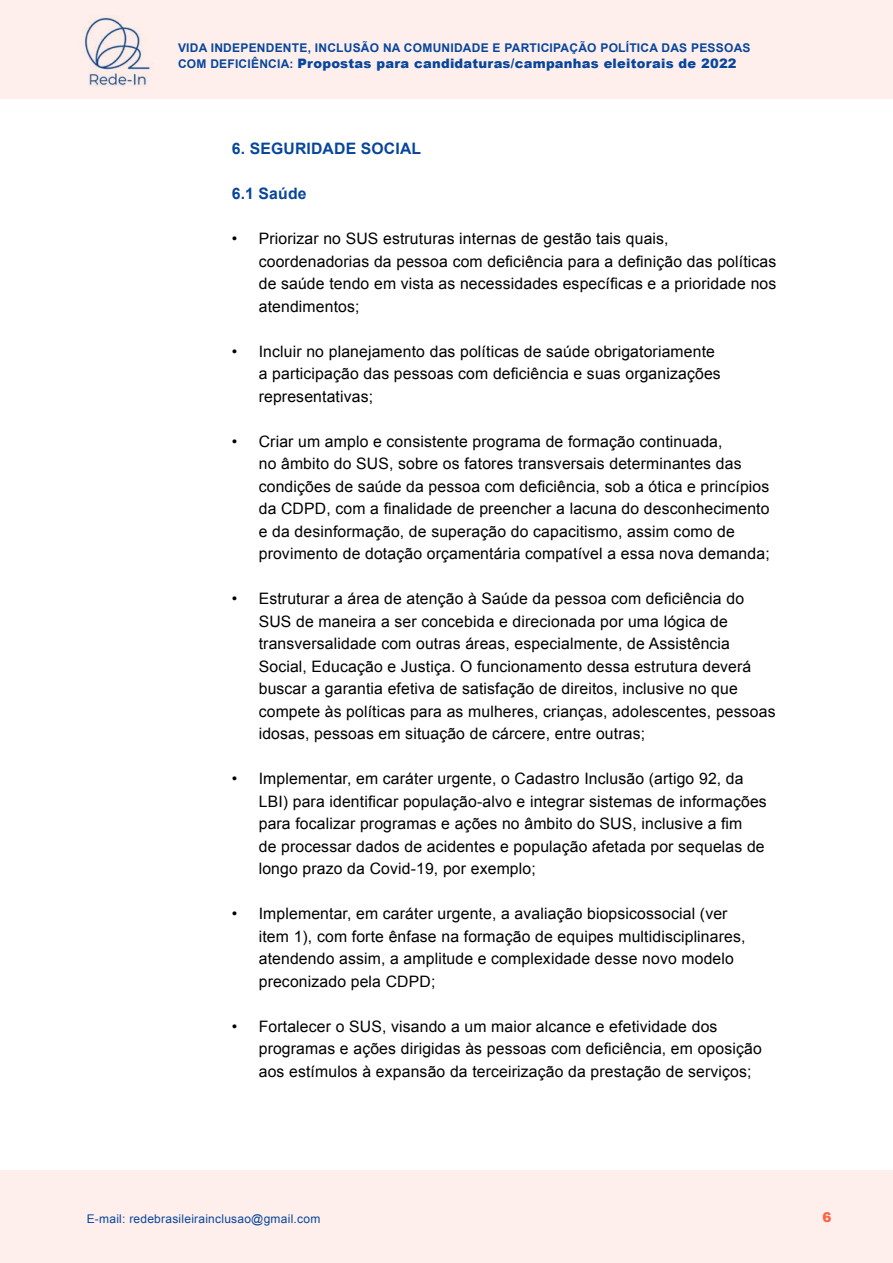
<style>
.page{position:relative;width:893px;height:1263px;background:#fff}
.page>*{position:absolute;margin:0;border:0;box-sizing:border-box;transform-origin:0 0}
.t1{font:15.75px/22.5px "Arial";letter-spacing:.01em;color:#000}
.Subtitulo{font:700 15.75px "Arial";letter-spacing:.01em;color:#07469b}
.t2{font:900 13.5px "Arial";color:#ff6145}
.t3{font:900 13.05px "Arial";letter-spacing:.02em;color:#07469b}
.t4{font:700 12px "Arial";letter-spacing:.02em;color:#07469b}
.t5{font:12px "Arial";letter-spacing:.02em;color:#07469b}
.s1{font-weight:700;font-size:12px}
</style>
<div class="page">
<div style="left:0;top:1170px;width:893px;height:93px;background:#ffefec"></div>
<div style="left:0;top:0;width:893px;height:99px;background:#ffefec"></div>
<img style="left:79px;top:17px;width:71px;height:70px">
<p class="t4" style="left:178px;top:40px;width:574px">VIDA INDEPENDENTE, INCLUSÃO NA COMUNIDADE E PARTICIPAÇÃO POLÍTICA DAS PESSOAS</p>
<p class="t3" style="left:178px;top:54px;width:560px"><span class="s1">COM DEFICIÊNCIA:</span> Propostas para candidaturas/campanhas eleitorais de 2022</p>
<p class="Subtitulo" style="left:232px;top:138px;width:191px">6. SEGURIDADE SOCIAL</p>
<p class="Subtitulo" style="left:232px;top:183px;width:76px">6.1 Saúde</p>
<p class="t1" style="left:259px;top:228px;width:519px;text-indent:-27px">• Priorizar no SUS estruturas internas de gestão tais quais, coordenadorias da pessoa com deficiência para a definição das políticas de saúde tendo em vista as necessidades específicas e a prioridade nos atendimentos;</p>
<p class="t1" style="left:259px;top:340px;width:464px;text-indent:-27px">• Incluir no planejamento das políticas de saúde obrigatoriamente a participação das pessoas com deficiência e suas organizações representativas;</p>
<p class="t1" style="left:259px;top:430px;width:512px;text-indent:-27px">• Criar um amplo e consistente programa de formação continuada,<br>no âmbito do SUS, sobre os fatores transversais determinantes das condições de saúde da pessoa com deficiência, sob a ótica e princípios da CDPD, com a finalidade de preencher a lacuna do desconhecimento e da desinformação, de superação do capacitismo, assim como de provimento de dotação orçamentária compatível a essa nova demanda;</p>
<p class="t1" style="left:259px;top:588px;width:518px;text-indent:-27px">• Estruturar a área de atenção à Saúde da pessoa com deficiência do SUS de maneira a ser concebida e direcionada por uma lógica de transversalidade com outras áreas, especialmente, de Assistência Social, Educação e Justiça. O funcionamento dessa estrutura deverá buscar a garantia efetiva de satisfação de direitos, inclusive no que compete às políticas para as mulheres, crianças, adolescentes, pessoas idosas, pessoas em situação de cárcere, entre outras;</p>
<p class="t1" style="left:259px;top:768px;width:510px;text-indent:-27px">• Implementar, em caráter urgente, o Cadastro Inclusão (artigo 92, da LBI) para identificar população-alvo e integrar sistemas de informações para focalizar programas e ações no âmbito do SUS, inclusive a fim<br>de processar dados de acidentes e população afetada por sequelas de longo prazo da Covid-19, por exemplo;</p>
<p class="t1" style="left:259px;top:903px;width:488px;text-indent:-27px">• Implementar, em caráter urgente, a avaliação biopsicossocial (ver item 1), com forte ênfase na formação de equipes multidisciplinares, atendendo assim, a amplitude e complexidade desse novo modelo preconizado pela CDPD;</p>
<p class="t1" style="left:259px;top:1015px;width:505px;text-indent:-27px">• Fortalecer o SUS, visando a um maior alcance e efetividade dos programas e ações dirigidas às pessoas com deficiência, em oposição aos estímulos à expansão da terceirização da prestação de serviços;</p>
<p class="t5" style="left:87px;top:1210px;width:235px">E-mail: redebrasileirainclusao@gmail.com</p>
<p class="t2" style="left:822px;top:1208px;width:11px">6</p>
</div>
